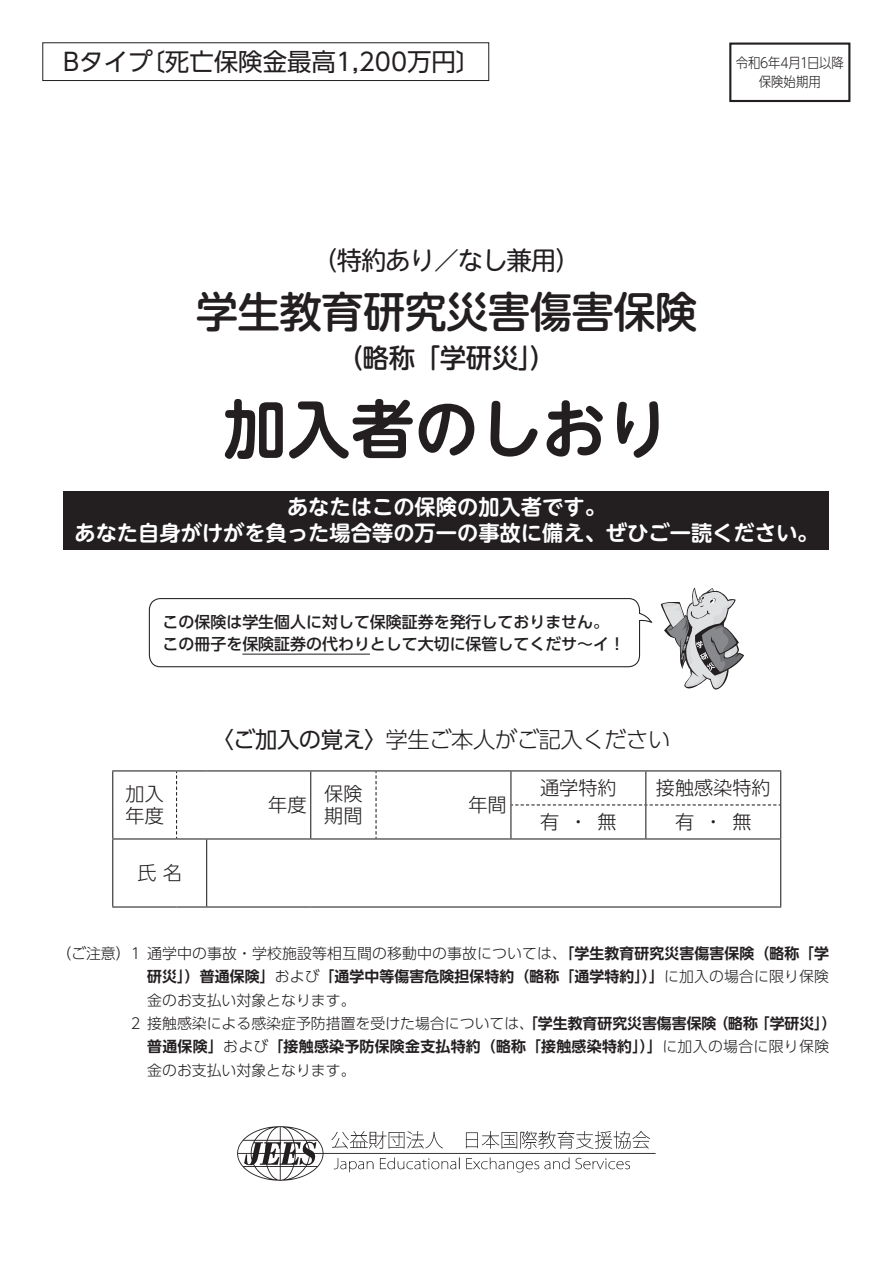
<style>
.page{position:relative;width:893px;height:1263px;background:#fff}
.page>*{position:absolute;margin:0;border:0;box-sizing:border-box;transform-origin:0 0}
.t1{font:700 63.75px "UD Shin M Go Pr 6 N De";color:#231f20}
.t2{font:500 42.45px "UD Shin M Go Pr 6 N";letter-spacing:-.02em;color:#231f20}
.t3{font:500 26.55px "UD Shin M Go Pr 6 N";color:#231f20}
.t4{font:25.5px "UD Shin M Go Pr 6 N";letter-spacing:-.05em;color:#231f20}
.t5{font:24.45px "UD Shin Go Pr 6 N";color:#231f20}
.t6{font:300 22.35px "UD Shin Go Pr 6 N";letter-spacing:-.02em;color:#231f20}
.t7{font:700 21.3px/25.5px "UD Shin M Go Pr 6 N De";color:#fff;text-align:center}
.t8{font:300 19.2px/22.4px "UD Shin Go Pr 6 N";color:#231f20}
.t9{font:500 15.9px/22.4px "UD Shin Go Pr 6 N";color:#231f20}
.t10{font:300 14.85px/23.4px "UD Shin Go Pr 6 N";color:#231f20}
.t11{font:700 14.85px "UD Shin Go Pr 6 N De";letter-spacing:.02em;color:#231f20}
.t12{font:300 13.8px/19.2px "UD Shin Go Pr 6 N";letter-spacing:-.02em;color:#231f20;text-align:center;scale:.9 1}
.s1{font-weight:400}
.s2{font-family:"UD Shin Go Pr 6 N De";font-weight:700}
.s3{font-family:"UD Shin Go Pr 6 N";font-weight:300}
</style>
<div class="page">
<div style="left:43px;top:43px;width:446px;height:38px;border:1px solid #231f20"></div>
<hr style="left:112px;top:770px;width:65px;height:1px;background:#231f20">
<hr style="left:112px;top:771px;width:1px;height:34px;background:#231f20">
<hr style="left:177px;top:770px;width:30px;height:1px;background:#231f20">
<hr style="left:207px;top:770px;width:104px;height:1px;background:#231f20">
<hr style="left:311px;top:770px;width:65px;height:1px;background:#231f20">
<hr style="left:310px;top:771px;width:1px;height:34px;background:#231f20">
<hr style="left:376px;top:770px;width:135px;height:1px;background:#231f20">
<hr style="left:112px;top:805px;width:1px;height:33px;background:#231f20">
<hr style="left:310px;top:805px;width:1px;height:33px;background:#231f20">
<hr style="left:511px;top:770px;width:135px;height:1px;background:#231f20">
<hr style="left:510px;top:771px;width:1px;height:34px;background:#231f20">
<hr style="left:646px;top:770px;width:135px;height:1px;background:#231f20">
<hr style="left:645px;top:771px;width:1px;height:33px;background:#231f20">
<hr style="left:780px;top:771px;width:1px;height:34px;background:#231f20">
<hr style="left:510px;top:805px;width:1px;height:33px;background:#231f20">
<hr style="left:645px;top:805px;width:1px;height:33px;background:#231f20">
<hr style="left:780px;top:805px;width:1px;height:33px;background:#231f20">
<hr style="left:112px;top:838px;width:65px;height:1px;background:#231f20">
<hr style="left:112px;top:839px;width:1px;height:67px;background:#231f20">
<hr style="left:177px;top:838px;width:30px;height:1px;background:#231f20">
<hr style="left:207px;top:838px;width:104px;height:1px;background:#231f20">
<hr style="left:206px;top:839px;width:1px;height:67px;background:#231f20">
<hr style="left:311px;top:838px;width:65px;height:1px;background:#231f20">
<hr style="left:376px;top:838px;width:135px;height:1px;background:#231f20">
<hr style="left:511px;top:838px;width:135px;height:1px;background:#231f20">
<hr style="left:646px;top:838px;width:135px;height:1px;background:#231f20">
<hr style="left:780px;top:839px;width:1px;height:67px;background:#231f20">
<hr style="left:112px;top:906px;width:65px;height:1px;background:#231f20">
<hr style="left:177px;top:906px;width:30px;height:1px;background:#231f20">
<hr style="left:207px;top:906px;width:104px;height:1px;background:#231f20">
<hr style="left:311px;top:906px;width:65px;height:1px;background:#231f20">
<hr style="left:376px;top:906px;width:135px;height:1px;background:#231f20">
<hr style="left:511px;top:906px;width:135px;height:1px;background:#231f20">
<hr style="left:646px;top:906px;width:135px;height:1px;background:#231f20">
<svg style="left:375px;top:771px;width:2px;height:67px"></svg>
<svg style="left:176px;top:771px;width:1px;height:67px"></svg>
<svg style="left:511px;top:804px;width:269px;height:1px"></svg>
<div style="left:729px;top:43px;width:121px;height:59px;border:2px solid #231f20"></div>
<div style="left:64px;top:491px;width:765px;height:58px;background:#231f20"></div>
<img style="left:237px;top:1126px;width:419px;height:55px">
<svg style="left:661px;top:588px;width:83px;height:101px"></svg>
<svg style="left:148px;top:598px;width:504px;height:70px"></svg>
<h3 class="t5" style="left:63px;top:42px;width:419px">Bタイプ〔死亡保険金最高1,200万円〕</h3>
<p class="t12" style="left:736px;top:53px;width:122px">令和6年4月1日以降保険始期用</p>
<h3 class="t4" style="left:313px;top:239px;width:269px">（特約あり／なし兼用）</h3>
<h2 class="t2" style="left:196px;top:277px;width:503px">学生教育研究災害傷害保険</h2>
<h3 class="t3" style="left:337px;top:335px;width:220px">（略称「学研災」）</h3>
<h1 class="t1" style="left:223px;top:375px;width:448px">加入者のしおり</h1>
<h3 class="t7" style="left:74px;top:493px;width:746px">あなたはこの保険の加入者です。<br>あなた自身がけがを負った場合等の万一の事故に備え、ぜひご一読ください。</h3>
<p class="t9" style="left:163px;top:610px;width:464px">この保険は学生個人に対して保険証券を発行しておりません。この冊子を保険証券の代わりとして大切に保管してくだサ～イ！</p>
<h3 class="t6" style="left:211px;top:721px;width:460px"><span class="s1">〈ご加入の覚え〉</span>学生ご本人がご記入ください</h3>
<p class="t8" style="left:126px;top:782px;width:40px">加入年度</p>
<p class="t8" style="left:268px;top:793px;width:40px">年度</p>
<p class="t8" style="left:324px;top:782px;width:40px">保険期間</p>
<p class="t8" style="left:468px;top:793px;width:40px">年間</p>
<p class="t8" style="left:137px;top:861px;width:46px">氏 名</p>
<p class="t8" style="left:540px;top:776px;width:78px">通学特約</p>
<p class="t8" style="left:656px;top:776px;width:116px">接触感染特約</p>
<p class="t8" style="left:540px;top:810px;width:78px">有・無</p>
<p class="t8" style="left:675px;top:810px;width:78px">有・無</p>
<p class="t10" style="left:56px;top:941px;width:774px">（ご注意）1 通学中の事故・学校施設等相互間の移動中の事故については、<span class="s2">「学生教育研究災害傷害保険（略称「学</span></p>
<p class="t11" style="left:147px;top:964px;width:683px">研災」）普通保険」<span class="s3">および</span>「通学中等傷害危険担保特約（略称「通学特約」）」<span class="s3">に加入の場合に限り保険</span></p>
<p class="t10" style="left:131px;top:988px;width:707px;text-indent:16px">金のお支払い対象となります。<br>2 接触感染による感染症予防措置を受けた場合については、<span class="s2">「学生教育研究災害傷害保険（略称「学研災」）</span></p>
<p class="t11" style="left:147px;top:1035px;width:683px">普通保険」<span class="s3">および</span>「接触感染予防保険金支払特約（略称「接触感染特約」）」<span class="s3">に加入の場合に限り保険</span></p>
<p class="t10" style="left:147px;top:1058px;width:210px">金のお支払い対象となります。</p>
</div>
